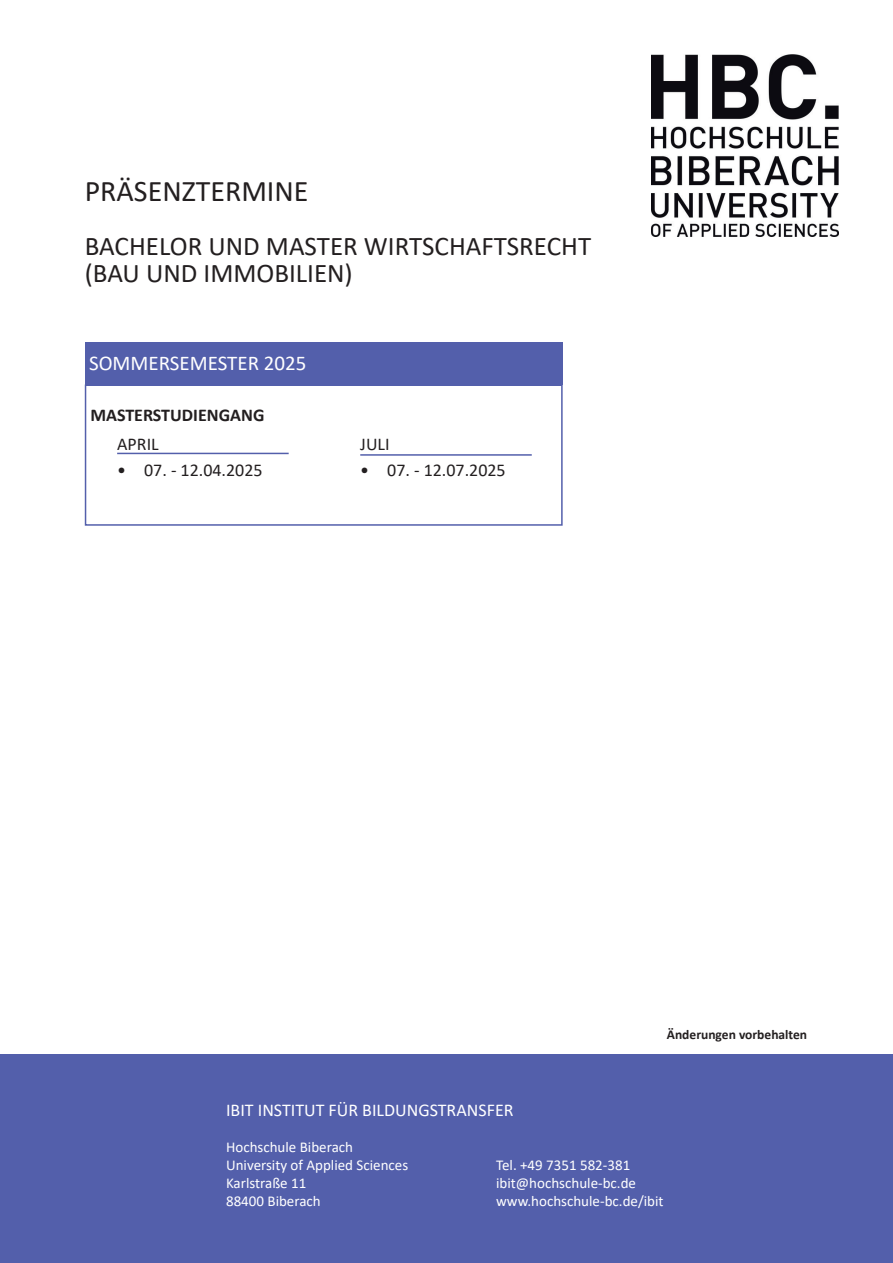
<style>
.page{position:relative;width:893px;height:1263px;background:#fff}
.page>*{position:absolute;margin:0;border:0;box-sizing:border-box;transform-origin:0 0}
.t1{font:30px "Calibri";color:#231f20}
.t2{font:27px/27px "Calibri";color:#231f20}
.t3{font:21px "Calibri";color:#fff}
.t4{font:18px "Calibri";color:#231f20}
.t5{font:18px "Calibri";color:#fff}
.t6{font:700 18px "Calibri";color:#231f20}
.t7{font:15px/18px "Calibri";color:#fff}
.t8{font:700 13.5px "Calibri";color:#231f20}
</style>
<div class="page">
<img style="left:652px;top:54px;width:187px;height:183px">
<div style="left:0;top:1054px;width:893px;height:209px;background:#535fab"></div>
<div style="left:85px;top:384px;width:478px;height:142px;border:2px solid #535fab"></div>
<hr style="left:117px;top:453px;width:172px;height:1px;background:#535fab">
<hr style="left:360px;top:454px;width:172px;height:2px;background:#535fab">
<div style="left:85px;top:342px;width:478px;height:42px;background:#535fab"></div>
<h1 class="t1" style="left:85px;top:170px;width:225px">PRÄSENZTERMINE</h1>
<h2 class="t2" style="left:85px;top:232px;width:508px">BACHELOR UND MASTER WIRTSCHAFTSRECHT (BAU UND IMMOBILIEN)</h2>
<h3 class="t3" style="left:89px;top:348px;width:219px">SOMMERSEMESTER 2025</h3>
<p class="t6" style="left:90px;top:402px;width:176px">MASTERSTUDIENGANG</p>
<p class="t4" style="left:117px;top:431px;width:43px">APRIL</p>
<p class="t4" style="left:117px;top:457px;width:147px">• 07. - 12.04.2025</p>
<p class="t4" style="left:360px;top:431px;width:31px">JULI</p>
<p class="t4" style="left:360px;top:457px;width:147px">• 07. - 12.07.2025</p>
<p class="t5" style="left:226px;top:1097px;width:289px">IBIT INSTITUT FÜR BILDUNGSTRANSFER</p>
<p class="t7" style="left:226px;top:1137px;width:184px">Hochschule Biberach<br>University of Applied Sciences</p>
<p class="t7" style="left:496px;top:1155px;width:136px">Tel. +49 7351 582-381</p>
<p class="t8" style="left:667px;top:1025px;width:142px">Änderungen vorbehalten</p>
<p class="t7" style="left:226px;top:1173px;width:82px">Karlstraße 11</p>
<p class="t7" style="left:496px;top:1173px;width:141px">ibit@hochschule-bc.de</p>
<p class="t7" style="left:226px;top:1191px;width:96px">88400 Biberach</p>
<p class="t7" style="left:496px;top:1191px;width:169px">www.hochschule-bc.de/ibit</p>
</div>
